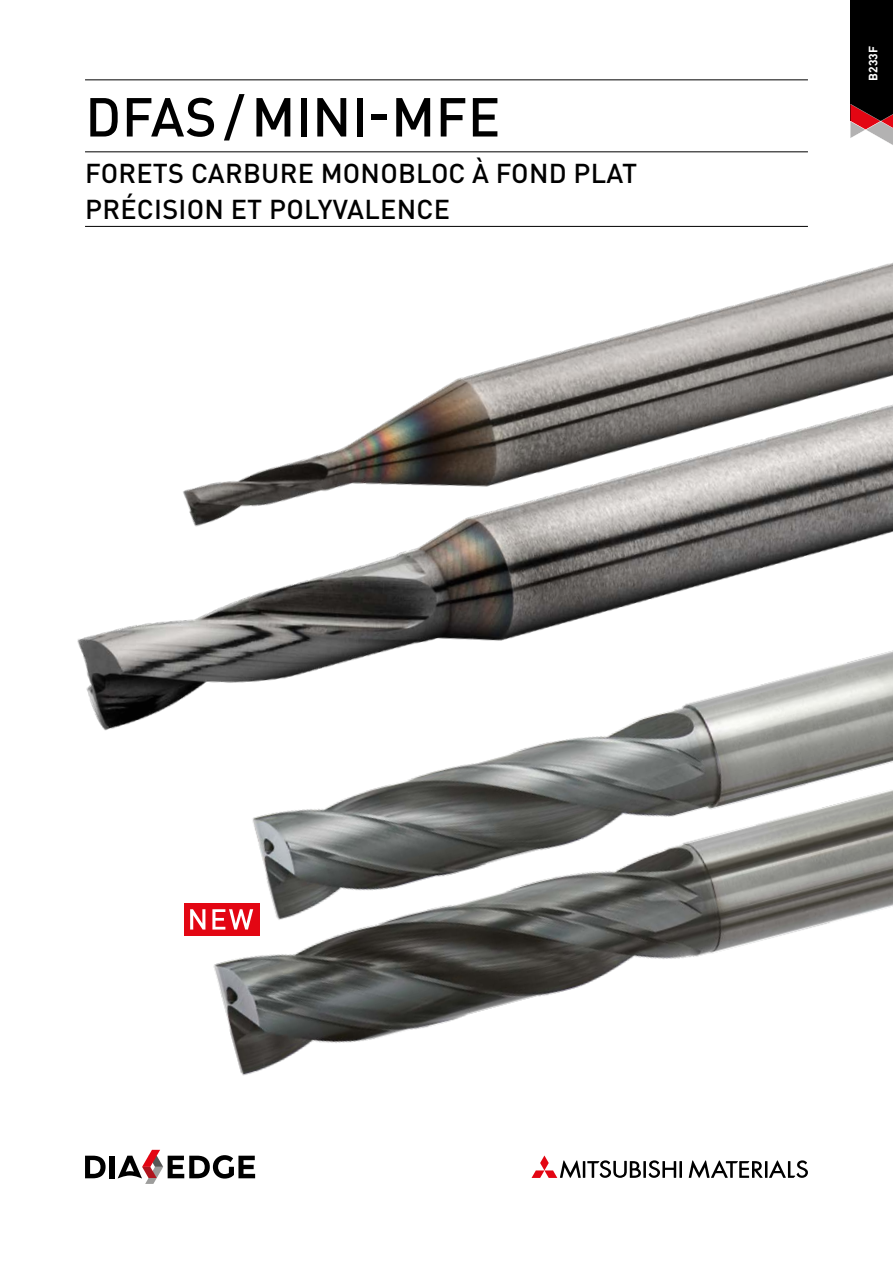
<style>
.page{position:relative;width:893px;height:1263px;background:#fff}
.page>*{position:absolute;margin:0;border:0;box-sizing:border-box;transform-origin:0 0}
.MHG_Headline_36_36pt{font:500 54px "DIN Pro";letter-spacing:.01em;color:#000}
.MHG_Subline_18_24pt{font:500 27px/36px "DIN Pro";letter-spacing:.01em;color:#000}
.MHG_Register_Marker{font:700 12px "DIN Pro";color:#fff}
</style>
<div class="page">
<div style="left:850px;top:0;width:43px;height:121px;background:#000"></div>
<svg style="left:850px;top:104px;width:43px;height:41px"></svg>
<hr style="left:679px;top:1161px;width:3px;height:17px;background:#000">
<hr style="left:643px;top:1161px;width:3px;height:17px;background:#000">
<svg style="left:649px;top:1160px;width:27px;height:18px"></svg>
<svg style="left:689px;top:1160px;width:119px;height:18px"></svg>
<svg style="left:531px;top:1155px;width:110px;height:23px"></svg>
<svg style="left:85px;top:1156px;width:21px;height:22px"></svg>
<div style="left:110px;top:1156px;width:5px;height:22px;background:#000"></div>
<svg style="left:118px;top:1150px;width:137px;height:34px"></svg>
<img style="left:184px;top:758px;width:709px;height:318px">
<img style="left:429px;top:262px;width:464px;height:134px">
<img style="left:77px;top:396px;width:816px;height:362px">
<div style="left:184px;top:903px;width:75px;height:32px;background:#e30613"></div>
<svg style="left:190px;top:909px;width:15px;height:20px"></svg>
<svg style="left:212px;top:909px;width:41px;height:20px"></svg>
<hr style="left:85px;top:226px;width:723px;height:1px;background:#000">
<hr style="left:85px;top:79px;width:723px;height:1px;background:#000">
<hr style="left:85px;top:151px;width:723px;height:1px;background:#000">
<p class="MHG_Headline_36_36pt" style="left:85px;top:73px;width:417px">DFAS/MINI-MFE</p>
<p class="MHG_Subline_18_24pt" style="left:85px;top:152px;width:553px">FORETS CARBURE MONOBLOC À FOND PLAT<br>PRÉCISION ET POLYVALENCE</p>
<p class="MHG_Register_Marker" style="left:863px;top:81px;width:36px;rotate:-90deg">B233F</p>
</div>
